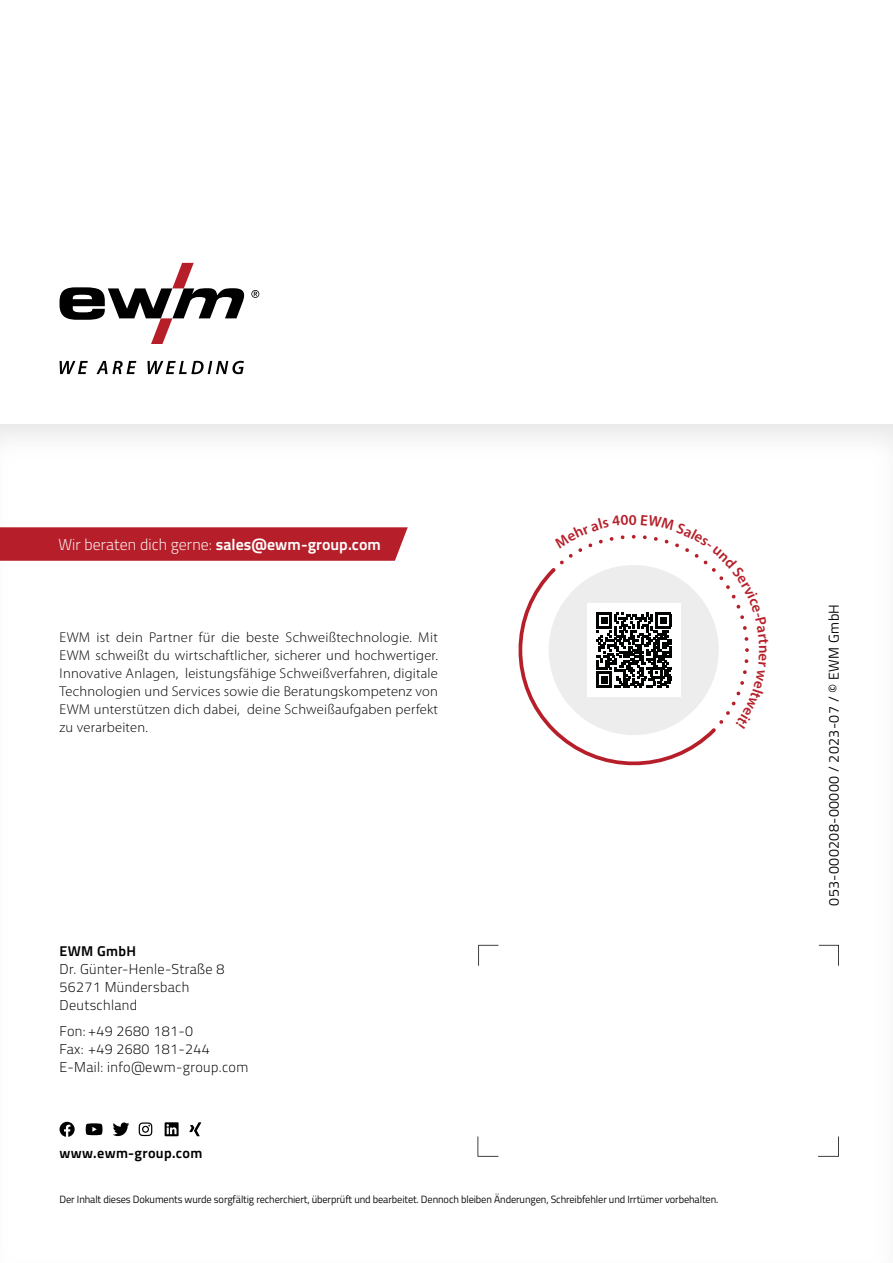
<style>
.page{position:relative;width:893px;height:1263px;background:#fff}
.page>*{position:absolute;margin:0;border:0;box-sizing:border-box;transform-origin:0 0}
.t1{font:300 15.9px "Titillium Text";letter-spacing:.005em;color:#fff}
.t2{font:300 14.25px/18px "Myriad Pro";letter-spacing:.015em;color:#000;text-align:justify}
.t3{font:300 14.25px/18px "Titillium Text";letter-spacing:.025em;color:#000}
.t4{font:14.25px "Titillium Text";letter-spacing:.025em;color:#000}
.t5{font:700 14.25px "Titillium Text";letter-spacing:.025em;color:#000}
.t6{font:10.5px "Titillium Text";letter-spacing:-.01em;color:#000}
.s1{font-weight:700}
</style>
<div class="page">
<svg style="left:60px;top:361px;width:184px;height:13px"></svg>
<svg style="left:60px;top:263px;width:184px;height:81px"></svg>
<svg style="left:251px;top:290px;width:8px;height:8px"></svg>
<svg style="left:478px;top:945px;width:20px;height:21px"></svg>
<svg style="left:819px;top:945px;width:20px;height:21px"></svg>
<svg style="left:477px;top:1136px;width:21px;height:21px"></svg>
<svg style="left:818px;top:1136px;width:21px;height:21px"></svg>
<svg style="left:165px;top:1122px;width:14px;height:14px"></svg>
<svg style="left:189px;top:1122px;width:12px;height:14px"></svg>
<svg style="left:113px;top:1122px;width:16px;height:14px"></svg>
<svg style="left:139px;top:1122px;width:13px;height:14px"></svg>
<svg style="left:60px;top:1122px;width:15px;height:15px"></svg>
<svg style="left:86px;top:1123px;width:16px;height:12px"></svg>
<svg style="left:0;top:527px;width:408px;height:34px;background:#b8252f"></svg>
<svg style="left:518px;top:534px;width:231px;height:232px"></svg>
<p class="t1" style="left:58px;top:533px;width:324px">Wir beraten dich gerne: <span class="s1">sales@ewm-group.com</span></p>
<p class="t2" style="left:60px;top:629px;width:380px">EWM ist dein Partner für die beste Schweißtechnologie. Mit EWM schweißt du wirtschaftlicher, sicherer und hochwertiger.<br>Innovative Anlagen, leistungsfähige Schweißverfahren, digitale Technologien und Services sowie die Beratungskompetenz von EWM unterstützen dich dabei, deine Schweißaufgaben perfekt zu verarbeiten.</p>
<p class="t5" style="left:60px;top:940px;width:78px">EWM GmbH</p>
<p class="t3" style="left:60px;top:959px;width:167px">Dr. Günter-Henle-Straße 8<br>56271 Mündersbach<br>Deutschland</p>
<p class="t3" style="left:60px;top:1021px;width:190px">Fon: +49 2680 181-0<br>Fax: +49 2680 181-244<br>E-Mail: info@ewm-group.com</p>
<p class="t5" style="left:60px;top:1142px;width:144px">www.ewm-group.com</p>
<p class="t6" style="left:60px;top:1192px;width:660px">Der Inhalt dieses Dokuments wurde sorgfältig recherchiert, überprüft und bearbeitet. Dennoch bleiben Änderungen, Schreibfehler und Irrtümer vorbehalten.</p>
<p class="t4" style="left:824px;top:906px;width:303px;rotate:-90deg">053-000208-00000 / 2023-07 / © EWM GmbH</p>
</div>
